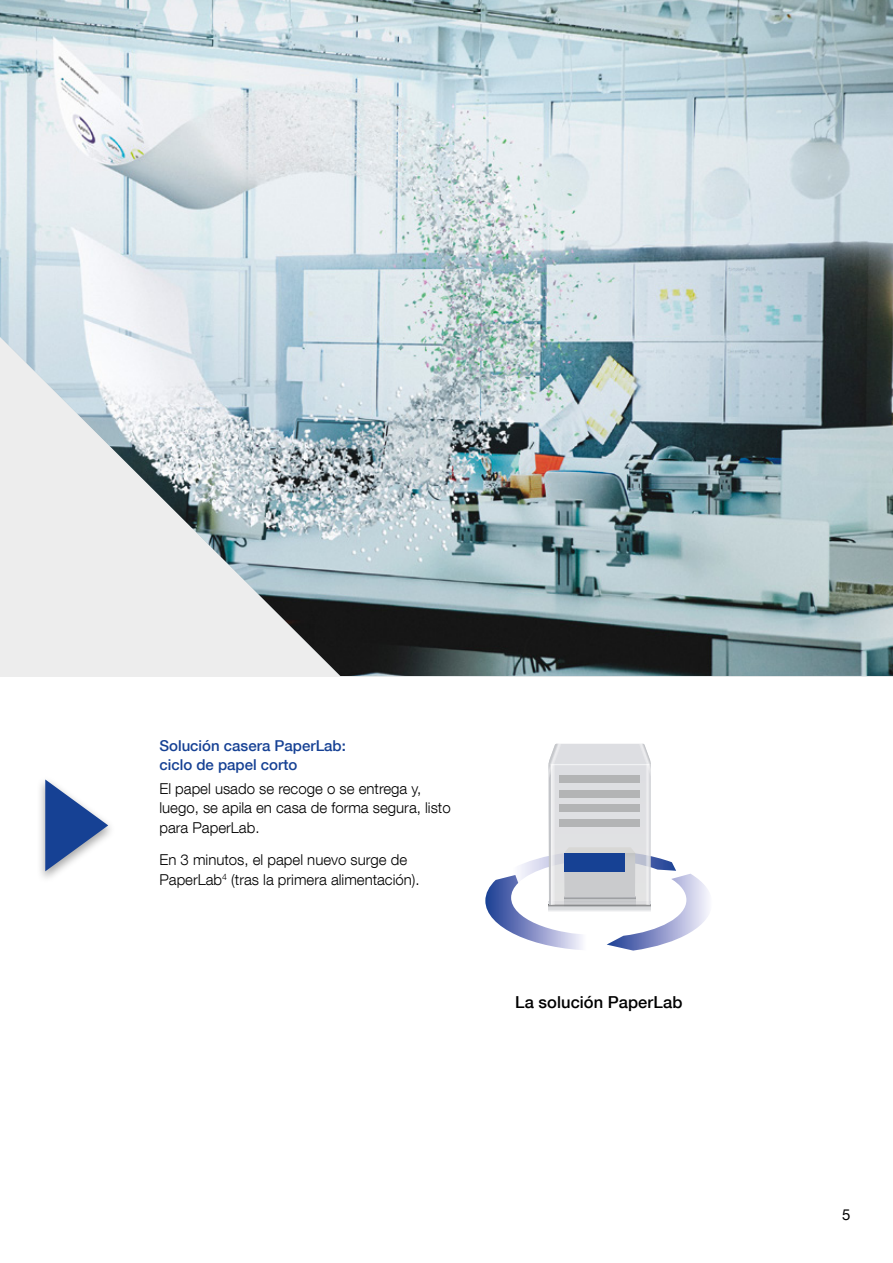
<style>
.page{position:relative;width:893px;height:1263px;background:#fff}
.page>*{position:absolute;margin:0;border:0;box-sizing:border-box;transform-origin:0 0}
.t1{font:500 16.5px "Helvetica Neue LT Com";letter-spacing:.005em;color:#000}
.t2{font:300 15px/19.5px "Helvetica Neue LT Com";color:#000}
.t3{font:500 15px/19.5px "Helvetica Neue LT Com";color:#164194}
.t4{font:15px "Helvetica Neue LT Com";color:#000}
</style>
<div class="page">
<svg style="left:485px;top:743px;width:223px;height:207px"></svg>
<div style="left:564px;top:853px;width:61px;height:19px;background:#164194"></div>
<img style="left:0;top:0;width:893px;height:676px">
<div style="left:36px;top:775px;width:80px;height:108px;background:#000;opacity:.35"></div>
<svg style="left:45px;top:779px;width:63px;height:92px"></svg>
<p class="t3" style="left:159px;top:735px;width:188px">Solución casera PaperLab: ciclo de papel corto</p>
<p class="t2" style="left:159px;top:778px;width:293px">El papel usado se recoge o se entrega y, luego, se apila en casa de forma segura, listo para PaperLab.</p>
<p class="t2" style="left:159px;top:850px;width:262px">En 3 minutos, el papel nuevo surge de<br>PaperLab<sup>4</sup> (tras la primera alimentación).</p>
<p class="t1" style="left:515px;top:992px;width:169px">La solución PaperLab</p>
<p class="t4" style="left:842px;top:1206px;width:10px">5</p>
</div>
